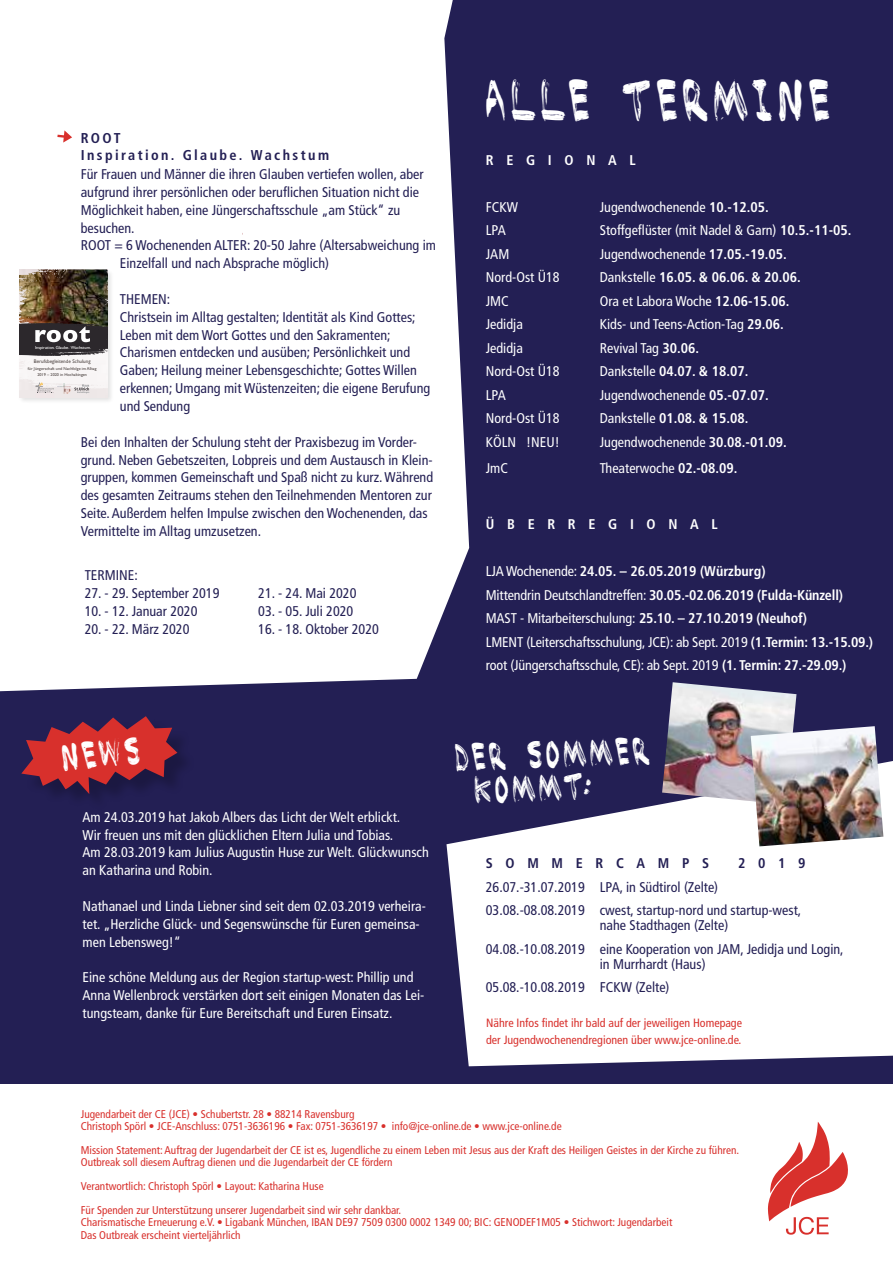
<style>
.page{position:relative;width:893px;height:1263px;background:#fff}
.page>*{position:absolute;margin:0;border:0;box-sizing:border-box;transform-origin:0 0}
.t1{font:42px "Brushed";letter-spacing:.16em;color:#fff}
.t2{font:27.6px/33.2px "Brushed";color:#fff}
.t3{font:700 condensed 14.25px/17.1px "Frutiger";letter-spacing:.165em;color:#231f54}
.t4{font:condensed 14.1px/17.9px "Frutiger";color:#231f54}
.t5{font:condensed 14.1px/17.9px "Frutiger";color:#fff}
.t6{font:700 condensed 14.1px "Frutiger";letter-spacing:.9em;color:#fff}
.t7{font:700 condensed 14.1px "Frutiger";color:#fff}
.t8{font:700 condensed 14.1px "Frutiger";letter-spacing:.9em;color:#231f54}
.t9{font:condensed 12px/17.2px "Frutiger";color:#d8302c}
.t10{font:condensed 11.25px/12px "Frutiger";color:#d8302c}
.t11{font:5.1px "Gill Sans";color:#4c4341}
.t12{font:4.35px "Gill Sans";color:#fff}
.t13{font:4.2px/6.3px "Gill Sans";color:#4c4341;text-align:center}
.s1{font-weight:700}
.s2{font-weight:400}
</style>
<div class="page">
<div style="left:0;top:0;width:893px;height:1179px;background:#231f54"></div>
<div style="left:0;top:0;width:469px;height:691px;background:#fff"></div>
<svg style="left:57px;top:130px;width:15px;height:13px"></svg>
<div style="left:18px;top:269px;width:96px;height:135px;background:#000;opacity:.11"></div>
<img style="left:19px;top:270px;width:88px;height:127px">
<img style="left:21px;top:270px;width:46px;height:5px">
<svg style="left:19px;top:319px;width:88px;height:74px;background:#a39e9e"></svg>
<div style="left:0;top:1084px;width:893px;height:179px;background:#fff"></div>
<svg style="left:768px;top:1122px;width:80px;height:113px"></svg>
<svg style="left:21px;top:716px;width:156px;height:78px"></svg>
<svg style="left:446px;top:761px;width:447px;height:305px;background:#dddde5"></svg>
<img style="left:662px;top:682px;width:134px;height:122px">
<img style="left:751px;top:726px;width:132px;height:120px">
<p class="t3" style="left:81px;top:130px;width:250px">ROOT<br>Inspiration. Glaube. Wachstum</p>
<p class="t4" style="left:81px;top:165px;width:344px">Für Frauen und Männer die ihren Glauben vertiefen wollen, aber</p>
<p class="t4" style="left:81px;top:183px;width:340px">aufgrund ihrer persönlichen oder beruflichen Situation nicht die</p>
<p class="t4" style="left:81px;top:201px;width:321px">Möglichkeit haben, eine Jüngerschaftsschule „am Stück“ zu</p>
<p class="t4" style="left:81px;top:219px;width:55px">besuchen.</p>
<p class="t4" style="left:81px;top:237px;width:357px">ROOT = 6 Wochenenden ALTER: 20-50 Jahre (Altersabweichung im</p>
<p class="t4" style="left:120px;top:254px;width:211px">Einzelfall und nach Absprache möglich)</p>
<p class="t4" style="left:120px;top:290px;width:312px">THEMEN:<br>Christsein im Alltag gestalten; Identität als Kind Gottes; Leben mit dem Wort Gottes und den Sakramenten; Charismen entdecken und ausüben; Persönlichkeit und Gaben; Heilung meiner Lebensgeschichte; Gottes Willen erkennen; Umgang mit Wüstenzeiten; die eigene Berufung und Sendung</p>
<p class="t4" style="left:81px;top:433px;width:354px">Bei den Inhalten der Schulung steht der Praxisbezug im Vorder&shy;grund. Neben Gebetszeiten, Lobpreis und dem Austausch in Klein&shy;gruppen, kommen Gemeinschaft und Spaß nicht zu kurz. Während des gesamten Zeitraums stehen den Teilnehmenden Mentoren zur Seite. Außerdem helfen Impulse zwischen den Wochenenden, das Vermittelte im Alltag umzusetzen.</p>
<p class="t4" style="left:85px;top:566px;width:55px">TERMINE:</p>
<p class="t4" style="left:85px;top:584px;width:136px">27. - 29. September 2019</p>
<p class="t4" style="left:85px;top:602px;width:114px">10. - 12. Januar 2020</p>
<p class="t4" style="left:85px;top:620px;width:106px">20. - 22. März 2020</p>
<p class="t12" style="left:35px;top:345px;width:57px">Inspiration. Glaube. Wachstum.</p>
<p class="t11" style="left:34px;top:359px;width:58px">Berufsbegleitende Schulung</p>
<p class="t13" style="left:28px;top:365px;width:70px">für Jüngerschaft und Nachfolge im Alltag<br>2019 – 2020 in Hochaltingen</p>
<p class="t4" style="left:258px;top:584px;width:100px">21. - 24. Mai 2020</p>
<p class="t4" style="left:258px;top:602px;width:97px">03. - 05. Juli 2020</p>
<p class="t4" style="left:258px;top:620px;width:122px">16. - 18. Oktober 2020</p>
<h1 class="t1" style="left:486px;top:79px;width:345px">ALLE TERMINE</h1>
<p class="t6" style="left:486px;top:151px;width:151px">REGIONAL</p>
<p class="t5" style="left:486px;top:198px;width:34px">FCKW</p>
<p class="t5" style="left:600px;top:198px;width:170px">Jugendwochenende <span class="s1">10.-12.05.</span></p>
<p class="t5" style="left:486px;top:221px;width:21px">LPA</p>
<p class="t5" style="left:600px;top:221px;width:253px">Stoffgeflüster (mit Nadel &amp; Garn) <span class="s1">10.5.-11-05.</span></p>
<p class="t5" style="left:486px;top:245px;width:25px">JAM</p>
<p class="t5" style="left:600px;top:245px;width:188px">Jugendwochenende <span class="s1">17.05.-19.05.</span></p>
<p class="t5" style="left:486px;top:268px;width:75px">Nord-Ost Ü18</p>
<p class="t7" style="left:600px;top:269px;width:203px"><span class="s2">Dankstelle</span> 16.05. &amp; 06.06. &amp; 20.06.</p>
<p class="t5" style="left:486px;top:292px;width:24px">JMC</p>
<p class="t5" style="left:600px;top:292px;width:191px">Ora et Labora Woche <span class="s1">12.06-15.06.</span></p>
<p class="t5" style="left:486px;top:315px;width:39px">Jedidja</p>
<p class="t5" style="left:600px;top:315px;width:186px">Kids- und Teens-Action-Tag <span class="s1">29.06.</span></p>
<p class="t5" style="left:486px;top:339px;width:39px">Jedidja</p>
<p class="t5" style="left:600px;top:339px;width:101px">Revival Tag <span class="s1">30.06.</span></p>
<p class="t5" style="left:486px;top:362px;width:75px">Nord-Ost Ü18</p>
<p class="t6" style="left:600px;top:363px;width:150px"><span class="s2">Dankstelle</span> 04.07. &amp; 18.07.</p>
<p class="t5" style="left:486px;top:386px;width:21px">LPA</p>
<p class="t5" style="left:600px;top:386px;width:170px">Jugendwochenende <span class="s1">05.-07.07.</span></p>
<p class="t5" style="left:486px;top:409px;width:75px">Nord-Ost Ü18</p>
<p class="t6" style="left:600px;top:410px;width:150px"><span class="s2">Dankstelle</span> 01.08. &amp; 15.08.</p>
<p class="t5" style="left:486px;top:433px;width:75px">KÖLN !NEU!</p>
<p class="t5" style="left:600px;top:433px;width:188px">Jugendwochenende <span class="s1">30.08.-01.09.</span></p>
<p class="t5" style="left:486px;top:459px;width:24px">JmC</p>
<p class="t5" style="left:600px;top:459px;width:139px">Theaterwoche <span class="s1">02.-08.09.</span></p>
<p class="t6" style="left:486px;top:516px;width:234px">ÜBERREGIONAL</p>
<p class="t5" style="left:486px;top:560px;width:389px;line-height:23.5px">LJA Wochenende: <span class="s1">24.05. – 26.05.2019 (Würzburg)<br></span>Mittendrin Deutschlandtreffen: <span class="s1">30.05.-02.06.2019 (Fulda-Künzell)<br></span>MAST - Mitarbeiterschulung: <span class="s1">25.10. – 27.10.2019 (Neuhof)<br></span>LMENT (Leiterschaftsschulung, JCE): ab Sept. 2019 <span class="s1">(1.Termin: 13.-15.09.) </span>root (Jüngerschaftsschule, CE): ab Sept. 2019 <span class="s1">(1. Termin: 27.-29.09.)</span></p>
<h2 class="t2" style="left:61px;top:741px;width:78px;rotate:-6deg">NEWS</h2>
<p class="t5" style="left:83px;top:808px;width:348px">Am 24.03.2019 hat Jakob Albers das Licht der Welt erblickt.<br>Wir freuen uns mit den glücklichen Eltern Julia und Tobias.<br>Am 28.03.2019 kam Julius Augustin Huse zur Welt. Glückwunsch an Katharina und Robin.</p>
<p class="t5" style="left:83px;top:897px;width:345px">Nathanael und Linda Liebner sind seit dem 02.03.2019 verheira&shy;tet. „Herzliche Glück- und Segenswünsche für Euren gemeinsa&shy;men Lebensweg!“</p>
<p class="t5" style="left:83px;top:968px;width:343px">Eine schöne Meldung aus der Region startup-west: Phillip und<br>Anna Wellenbrock verstärken dort seit einigen Monaten das Lei&shy;tungsteam, danke für Eure Bereitschaft und Euren Einsatz.</p>
<h2 class="t2" style="left:473px;top:740px;width:177px;text-indent:-18px;rotate:-2deg">DER SOMMER<br>KOMMT:</h2>
<p class="t8" style="left:486px;top:855px;width:225px">SOMMERCAMPS</p>
<p class="t8" style="left:738px;top:855px;width:69px">2019</p>
<p class="t4" style="left:486px;top:875px;width:317px;line-height:23.5px">26.07.-31.07.2019 LPA, in Südtirol (Zelte)<br>03.08.-08.08.2019 cwest, startup-nord und startup-west,</p>
<p class="t4" style="left:486px;top:913px;width:359px;line-height:23.5px;text-align:center">nahe Stadthagen (Zelte)<br>04.08.-10.08.2019 eine Kooperation von JAM, Jedidja und Login,</p>
<p class="t4" style="left:486px;top:952px;width:221px;line-height:23.5px;text-indent:114px">in Murrhardt (Haus)<br>05.08.-10.08.2019 FCKW (Zelte)</p>
<p class="t9" style="left:486px;top:1014px;width:257px">Nähre Infos findet ihr bald auf der jeweiligen Homepage der Jugendwochenendregionen über www.jce-online.de.</p>
<p class="t10" style="left:81px;top:1108px;width:482px">Jugendarbeit der CE (JCE) • Schubertstr. 28 • 88214 Ravensburg<br>Christoph Spörl • JCE-Anschluss: 0751-3636196 • Fax: 0751-3636197 • info@jce-online.de • www.jce-online.de</p>
<p class="t10" style="left:81px;top:1144px;width:660px">Mission Statement: Auftrag der Jugendarbeit der CE ist es, Jugendliche zu einem Leben mit Jesus aus der Kraft des Heiligen Geistes in der Kirche zu führen.<br>Outbreak soll diesem Auftrag dienen und die Jugendarbeit der CE fördern</p>
<p class="t10" style="left:81px;top:1174px;width:322px;line-height:24px">Verantwortlich: Christoph Spörl • Layout: Katharina Huse<br>Für Spenden zur Unterstützung unserer Jugendarbeit sind wir sehr dankbar.</p>
<p class="t10" style="left:81px;top:1216px;width:593px;line-height:12.8px">Charismatische Erneuerung e.V. • Ligabank München, IBAN DE97 7509 0300 0002 1349 00; BIC: GENODEF1M05 • Stichwort: Jugendarbeit<br>Das Outbreak erscheint vierteljährlich</p>
</div>
